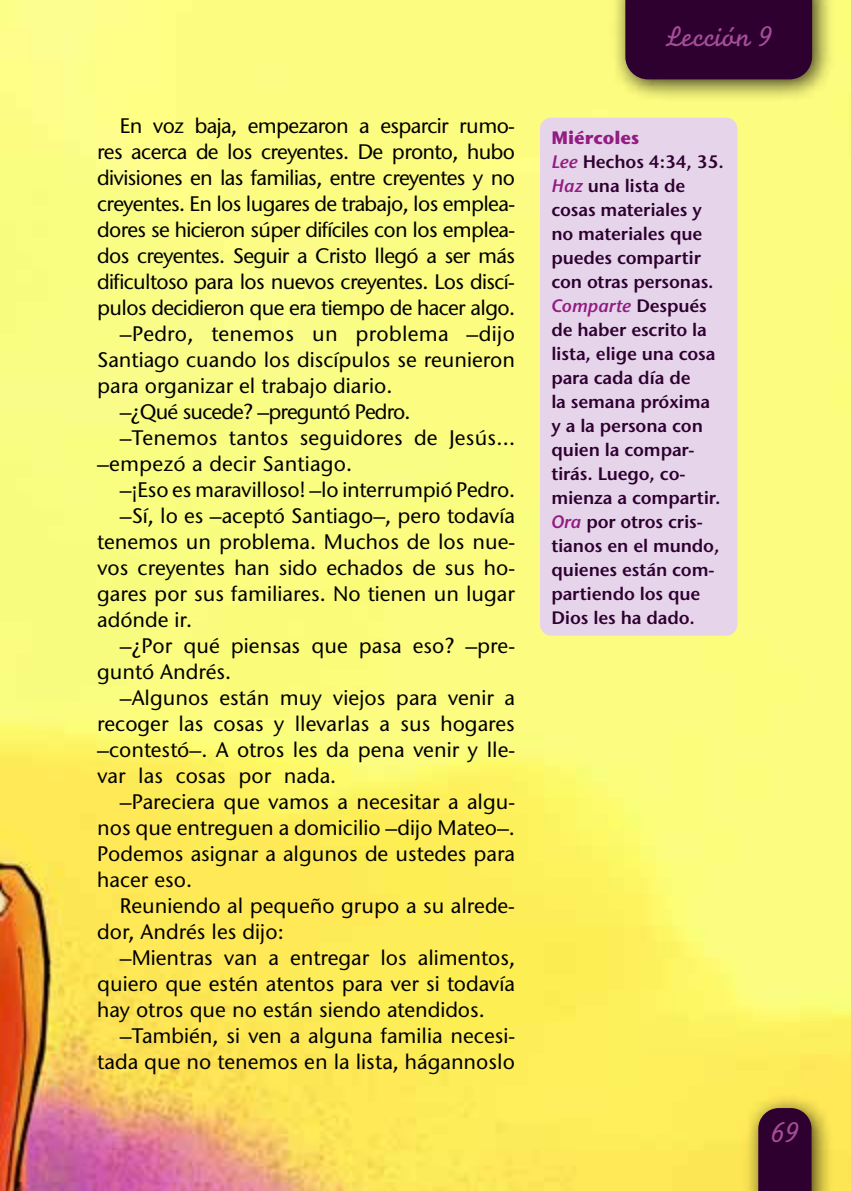
<style>
.page{position:relative;width:851px;height:1191px;background:#fff}
.page>*{position:absolute;margin:0;border:0;box-sizing:border-box;transform-origin:0 0}
.t1{font:30px "Monoline Script MT Std";color:#a54d97}
.t2{font:500 21px "Stone Sans ITC Std";color:#000}
.t3{font:500 21px "Stone Sans ITC Std";letter-spacing:-.03em;color:#000}
.t4{font:500 21px "Stone Sans ITC Std";letter-spacing:-.04em;color:#000}
.t5{font:600 18px/24px "Stone Sans ITC Std";letter-spacing:-.01em;color:#2d0030}
.s1{font-weight:700;color:#921c81}
.s2{font-style:italic;color:#921c81}
</style>
<div class="page">
<img style="left:0;top:0;width:1px;height:1191px">
<img style="left:1px;top:0;width:849px;height:1191px">
<div style="left:742px;top:1092px;width:92px;height:99px;background:#000;opacity:.75"></div>
<div style="left:758px;top:1108px;width:53px;height:83px;background:#2d0030"></div>
<div style="left:609px;top:0;width:226px;height:103px;background:#000;opacity:.75"></div>
<div style="left:625px;top:0;width:187px;height:79px;background:#2d0030"></div>
<div style="left:540px;top:118px;width:197px;height:518px;background:#e6d4ea;border-radius:11px"></div>
<p class="t3" style="left:120px;top:113px;width:396px">En voz baja, empezaron a esparcir rumo-</p>
<p class="t3" style="left:97px;top:139px;width:419px">res acerca de los creyentes. De pronto, hubo</p>
<p class="t3" style="left:97px;top:165px;width:419px">divisiones en las familias, entre creyentes y no</p>
<p class="t3" style="left:97px;top:191px;width:419px">creyentes. En los lugares de trabajo, los emplea-</p>
<p class="t3" style="left:97px;top:217px;width:419px">dores se hicieron súper difíciles con los emplea-</p>
<p class="t3" style="left:97px;top:243px;width:419px">dos creyentes. Seguir a Cristo llegó a ser más</p>
<p class="t3" style="left:97px;top:269px;width:419px">dificultoso para los nuevos creyentes. Los discí-</p>
<p class="t3" style="left:97px;top:295px;width:419px">pulos decidieron que era tiempo de hacer algo.</p>
<p class="t2" style="left:120px;top:321px;width:396px">–Pedro, tenemos un problema –dijo</p>
<p class="t2" style="left:97px;top:347px;width:419px">Santiago cuando los discípulos se reunieron</p>
<p class="t2" style="left:97px;top:373px;width:296px">para organizar el trabajo diario.</p>
<p class="t4" style="left:120px;top:399px;width:292px">–¿Qué sucede? –preguntó Pedro.</p>
<p class="t2" style="left:120px;top:425px;width:396px">–Tenemos tantos seguidores de Jesús...</p>
<p class="t2" style="left:97px;top:451px;width:256px">–empezó a decir Santiago.</p>
<p class="t2" style="left:120px;top:477px;width:396px">–¡Eso es maravilloso! –lo interrumpió Pedro.</p>
<p class="t2" style="left:120px;top:503px;width:396px">–Sí, lo es –aceptó Santiago–, pero todavía</p>
<p class="t2" style="left:97px;top:529px;width:419px">tenemos un problema. Muchos de los nue-</p>
<p class="t2" style="left:97px;top:555px;width:419px">vos creyentes han sido echados de sus ho-</p>
<p class="t2" style="left:97px;top:581px;width:419px">gares por sus familiares. No tienen un lugar</p>
<p class="t2" style="left:97px;top:607px;width:96px">adónde ir.</p>
<p class="t2" style="left:120px;top:633px;width:396px">–¿Por qué piensas que pasa eso? –pre-</p>
<p class="t2" style="left:97px;top:659px;width:135px">guntó Andrés.</p>
<p class="t2" style="left:120px;top:685px;width:396px">–Algunos están muy viejos para venir a</p>
<p class="t2" style="left:97px;top:711px;width:419px">recoger las cosas y llevarlas a sus hogares</p>
<p class="t2" style="left:97px;top:737px;width:419px">–contestó–. A otros les da pena venir y lle-</p>
<p class="t2" style="left:97px;top:763px;width:240px">var las cosas por nada.</p>
<p class="t2" style="left:120px;top:789px;width:396px">–Pareciera que vamos a necesitar a algu-</p>
<p class="t2" style="left:97px;top:815px;width:419px">nos que entreguen a domicilio –dijo Mateo–.</p>
<p class="t2" style="left:97px;top:841px;width:419px">Podemos asignar a algunos de ustedes para</p>
<p class="t2" style="left:97px;top:867px;width:96px">hacer eso.</p>
<p class="t2" style="left:120px;top:893px;width:396px">Reuniendo al pequeño grupo a su alrede-</p>
<p class="t2" style="left:97px;top:919px;width:188px">dor, Andrés les dijo:</p>
<p class="t2" style="left:120px;top:945px;width:396px">–Mientras van a entregar los alimentos,</p>
<p class="t2" style="left:97px;top:971px;width:419px">quiero que estén atentos para ver si todavía</p>
<p class="t2" style="left:97px;top:997px;width:389px">hay otros que no están siendo atendidos.</p>
<p class="t2" style="left:120px;top:1023px;width:396px">–También, si ven a alguna familia necesi-</p>
<p class="t2" style="left:97px;top:1049px;width:419px">tada que no tenemos en la lista, hágannoslo</p>
<h1 class="t1" style="left:665px;top:18px;width:109px">Lección 9</h1>
<p class="t5" style="left:551px;top:126px;width:174px"><span class="s1">Miércoles<br></span><span class="s2">Lee</span> Hechos 4:34, 35.<br><span class="s2">Haz</span> una lista de cosas materiales y no materiales que puedes compartir con otras personas.<br><span class="s2">Comparte</span> Después de haber escrito la lista, elige una cosa para cada día de<br>la semana próxima y a la persona con quien la compar&shy;tirás. Luego, co&shy;mienza a compartir.<br><span class="s2">Ora</span> por otros cris&shy;tianos en el mundo, quienes están com&shy;partiendo los que<br>Dios les ha dado.</p>
<h1 class="t1" style="left:770px;top:1114px;width:30px">69</h1>
</div>
